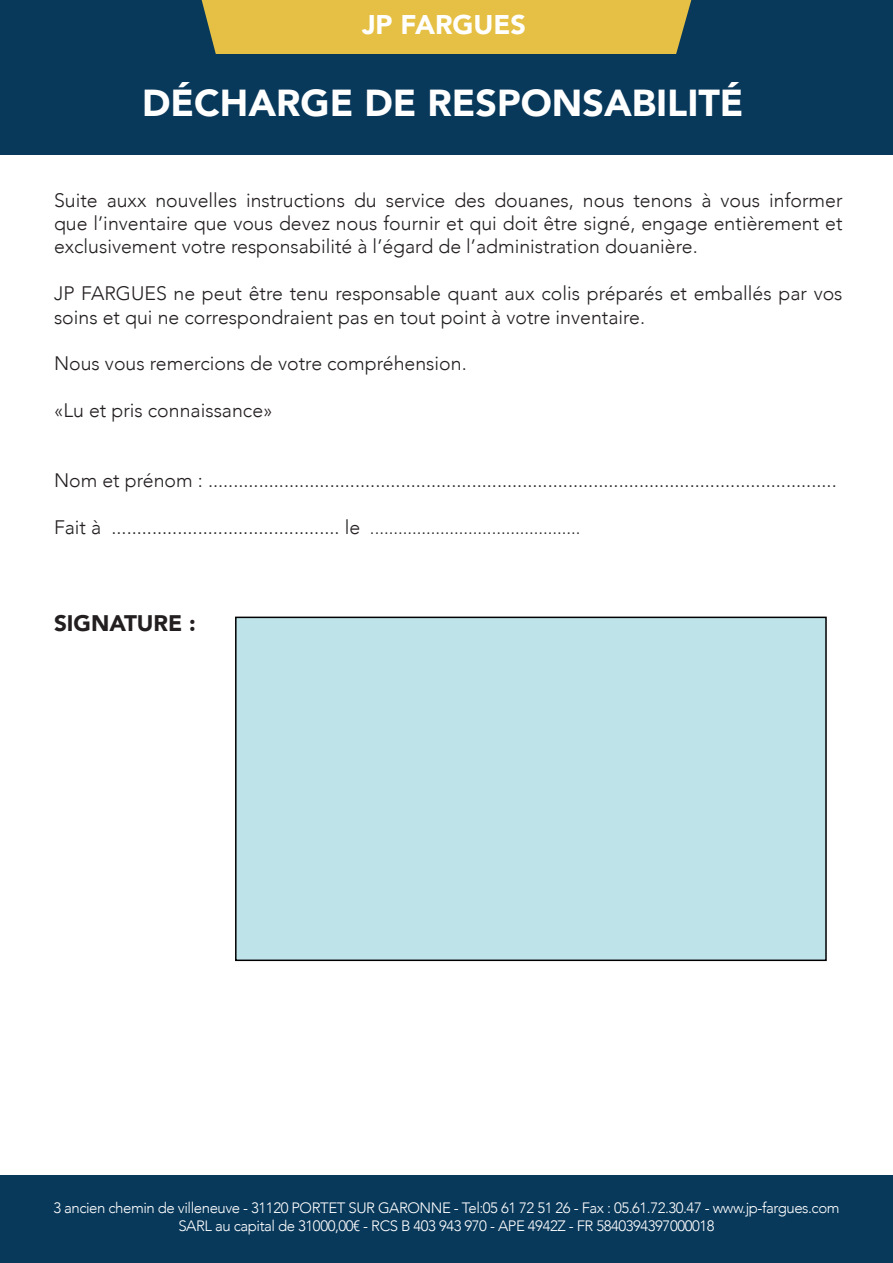
<style>
.page{position:relative;width:893px;height:1263px;background:#fff}
.page>*{position:absolute;margin:0;border:0;box-sizing:border-box;transform-origin:0 0}
.t1{font:900 37.5px "Avenir";color:#fff}
.t2{font:900 27px "Avenir";color:#fff}
.t3{font:900 22.5px "Avenir";color:#231f20}
.t4{font:300 19.5px/23.4px "Avenir";color:#231f20;text-align:justify}
.t5{font:300 15px/18px "Avenir";letter-spacing:-.03em;color:#fff;text-align:center}
.s1{font-size:18px}
</style>
<div class="page">
<div style="left:0;top:0;width:893px;height:154px;background:#08385a"></div>
<div style="left:0;top:1175px;width:893px;height:88px;background:#08385a"></div>
<div style="left:202px;top:0;width:489px;height:54px;background:#e5c045"></div>
<div style="left:235px;top:617px;width:592px;height:344px;background:#bee4ea;border:2px solid #000001"></div>
<h2 class="t2" style="left:362px;top:2px;width:166px">JP FARGUES</h2>
<h1 class="t1" style="left:142px;top:71px;width:603px">DÉCHARGE DE RESPONSABILITÉ</h1>
<p class="t4" style="left:54px;top:188px;width:790px">Suite auxx nouvelles instructions du service des douanes, nous tenons à vous informer que l’inventaire que vous devez nous fournir et qui doit être signé, engage entièrement et exclusivement votre responsabilité à l’égard de l’administration douanière.</p>
<p class="t4" style="left:54px;top:282px;width:790px">JP FARGUES ne peut être tenu responsable quant aux colis préparés et emballés par vos soins et qui ne correspondraient pas en tout point à votre inventaire.</p>
<p class="t4" style="left:54px;top:352px;width:414px">Nous vous remercions de votre compréhension.</p>
<p class="t4" style="left:54px;top:399px;width:220px">«Lu et pris connaissance»</p>
<p class="t4" style="left:54px;top:469px;width:784px">Nom et prénom : ............................................................................................................................</p>
<p class="t4" style="left:54px;top:516px;width:528px">Fait à ............................................. le <span class="s1">.............................................</span></p>
<p class="t3" style="left:54px;top:604px;width:143px">SIGNATURE :</p>
<p class="t5" style="left:53px;top:1199px;width:788px">3 ancien chemin de villeneuve - 31120 PORTET SUR GARONNE - Tel:05 61 72 51 26 - Fax : 05.61.72.30.47 - www.jp-fargues.com<br>SARL au capital de 31000,00€ - RCS B 403 943 970 - APE 4942Z - FR 5840394397000018</p>
</div>
